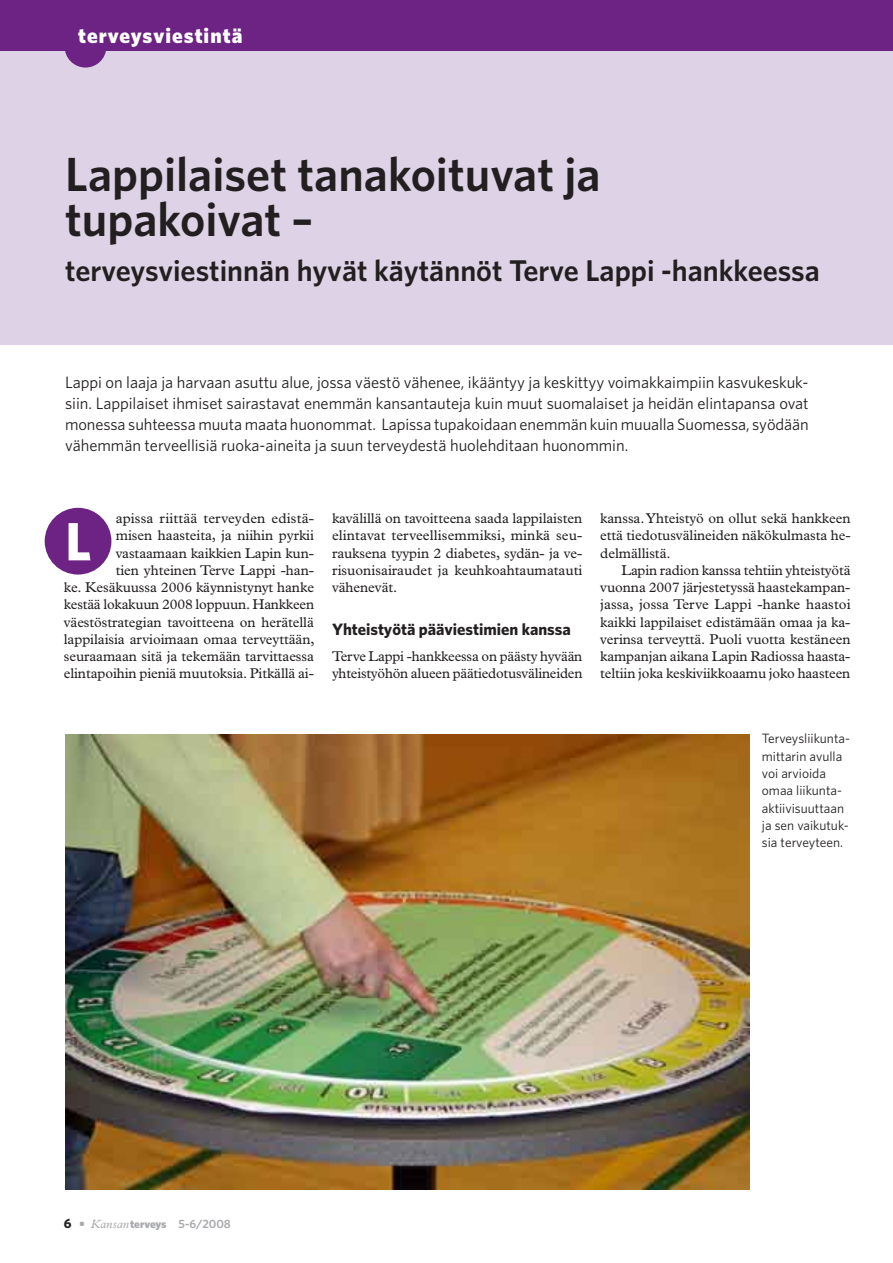
<style>
.page{position:relative;width:893px;height:1263px;background:#fff}
.page>*{position:absolute;margin:0;border:0;box-sizing:border-box;transform-origin:0 0}
.t1{font:700 54px "Whitney";color:#fff}
.t2{font:600 48px/45px "Whitney";color:#231f20}
.t3{font:600 30px "Whitney";color:#231f20}
.t4{font:900 21px "Whitney";letter-spacing:.05em;color:#fff}
.t5{font:16.5px/21px "Whitney";letter-spacing:-.005em;color:#231f20;text-align:justify}
.t6{font:700 16.5px "Whitney";color:#231f20}
.t7{font:14.25px/17.2px "Plantin";letter-spacing:-.005em;color:#231f20;text-align:justify}
.t8{font:13.5px/17.2px "Whitney";color:#231f20}
.t9{font:600 12px "Whitney";color:#a8a9ad}
.s1{font-weight:700;font-size:13.5px;color:#231f20}
.s2{font-weight:700}
.s3{font-family:"Plantin";font-weight:400;font-style:italic}
.s4{font-weight:900;font-size:11.25px}
</style>
<div class="page">
<div style="left:0;top:51px;width:893px;height:294px;background:#ded3e6"></div>
<div style="left:65px;top:26px;width:41px;height:42px;background:#6d2383;border-radius:50%"></div>
<div style="left:0;top:0;width:893px;height:51px;background:#6d2383"></div>
<img style="left:65px;top:734px;width:684px;height:456px">
<div style="left:45px;top:508px;width:66px;height:67px;background:#6d2383;border-radius:50%"></div>
<h3 class="t4" style="left:78px;top:23px;width:166px">terveysviestintä</h3>
<h2 class="t2" style="left:65px;top:150px;width:537px">Lappilaiset tanakoituvat ja tupakoivat –</h2>
<h3 class="t3" style="left:65px;top:252px;width:756px">terveysviestinnän hyvät käytännöt Terve Lappi -hankkeessa</h3>
<p class="t5" style="left:65px;top:372px;width:745px">Lappi on laaja ja harvaan asuttu alue, jossa väestö vähenee, ikääntyy ja keskittyy voimakkaimpiin kasvukeskuk&shy;siin. Lappilaiset ihmiset sairastavat enemmän kansantauteja kuin muut suomalaiset ja heidän elintapansa ovat monessa suhteessa muuta maata huonommat. Lapissa tupakoidaan enemmän kuin muualla Suomessa, syödään vähemmän terveellisiä ruoka-aineita ja suun terveydestä huolehditaan huonommin.</p>
<p class="t7" style="left:64px;top:510px;width:252px;text-align:right">apissa riittää terveyden edistä-<br>misen haasteita, ja niihin pyrkii vastaamaan kaikkien Lapin kun-<br>tien yhteinen Terve Lappi -han-<br>ke. Kesäkuussa 2006 käynnistynyt hanke kestää lokakuun 2008 loppuun. Hankkeen väestöstrategian tavoitteena on herätellä lappilaisia arvioimaan omaa terveyttään, seuraamaan sitä ja tekemään tarvittaessa elintapoihin pieniä muutoksia. Pitkällä ai-</p>
<p class="t7" style="left:332px;top:510px;width:252px">kavälillä on tavoitteena saada lappilaisten elintavat terveellisemmiksi, minkä seu&shy;rauksena tyypin 2 diabetes, sydän- ja ve&shy;risuonisairaudet ja keuhkoahtaumatauti vähenevät.</p>
<h1 class="t1" style="left:65px;top:509px;width:28px">L</h1>
<p class="t6" style="left:332px;top:620px;width:240px">Yhteistyötä pääviestimien kanssa</p>
<p class="t7" style="left:332px;top:648px;width:252px">Terve Lappi -hankkeessa on päästy hyvään yhteistyöhön alueen päätiedotusvälineiden</p>
<p class="t7" style="left:600px;top:510px;width:252px">kanssa. Yhteistyö on ollut sekä hankkeen että tiedotusvälineiden näkökulmasta he&shy;delmällistä.</p>
<p class="t7" style="left:600px;top:562px;width:252px;text-indent:21px">Lapin radion kanssa tehtiin yhteistyötä vuonna 2007 järjestetyssä haastekampan&shy;jassa, jossa Terve Lappi -hanke haastoi kaikki lappilaiset edistämään omaa ja ka&shy;verinsa terveyttä. Puoli vuotta kestäneen kampanjan aikana Lapin Radiossa haasta&shy;teltiin joka keskiviikkoaamu joko haasteen</p>
<p class="t8" style="left:762px;top:730px;width:90px">Terveysliikunta&shy;mittarin avulla voi arvioida omaa liikunta&shy;aktiivisuuttaan ja sen vaikutuk&shy;sia terveyteen.</p>
<p class="t9" style="left:64px;top:1216px;width:169px"><span class="s1">6</span> <span class="s2">•</span> <span class="s3">Kansan</span><span class="s4">terveys</span> 5-6/2008</p>
</div>
